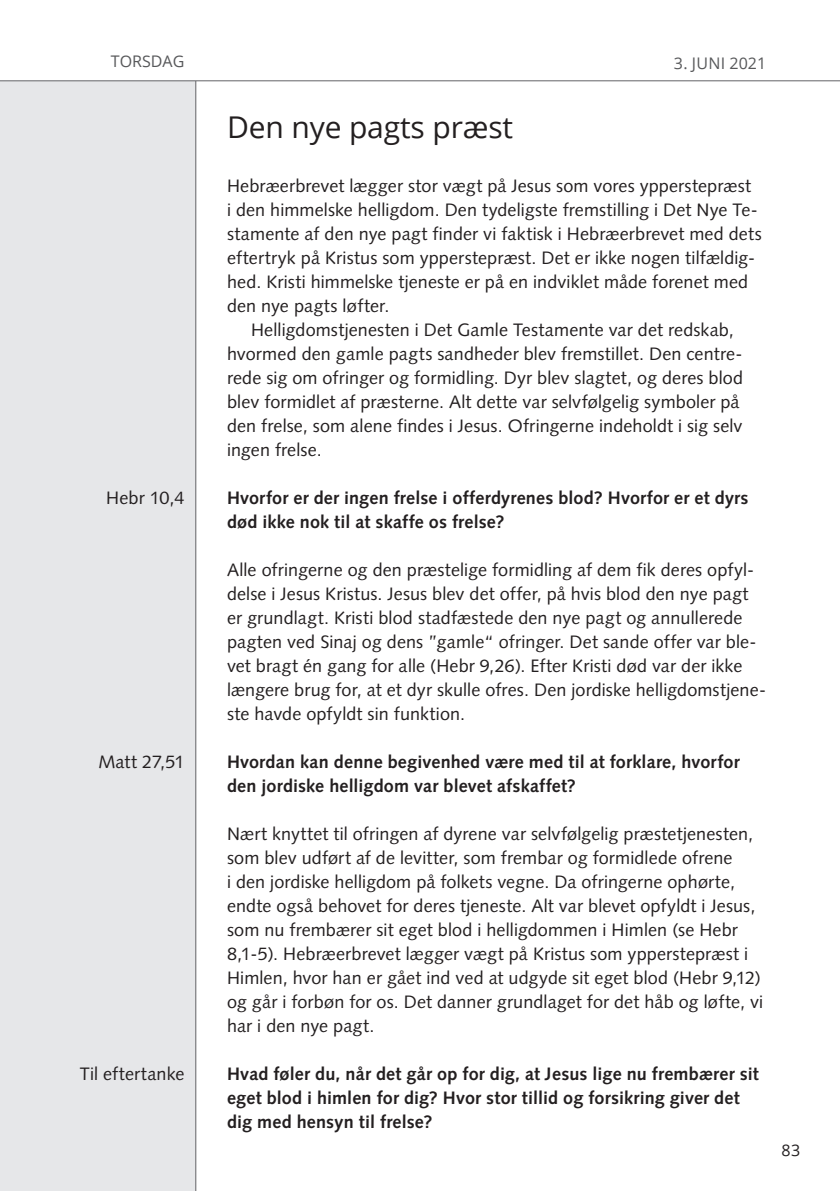
<style>
.page{position:relative;width:840px;height:1191px;background:#fff}
.page>*{position:absolute;margin:0;border:0;box-sizing:border-box;transform-origin:0 0}
.t1{font:30px "Open Sans";letter-spacing:-.005em;color:#231f20}
.t2{font:18px/24px "Syntax LT Std";letter-spacing:.005em;color:#231f20}
.t3{font:700 18px/24px "Syntax LT Std";letter-spacing:.01em;color:#231f20}
.t4{font:16px "Open Sans";color:#57585a}
.t5{font:16px "Open Sans";color:#231f20}
</style>
<div class="page">
<div style="left:0;top:0;width:196px;height:1191px;background:#e6e7e9"></div>
<hr style="left:195px;top:0;width:1px;height:1191px;background:#636366">
<div style="left:0;top:0;width:839px;height:81px;background:#fff"></div>
<hr style="left:0;top:80px;width:839px;height:1px;background:#636366">
<p class="t4" style="left:111px;top:50px;width:75px">TORSDAG</p>
<p class="t2" style="left:106px;top:486px;width:80px">Hebr 10,4</p>
<p class="t2" style="left:98px;top:750px;width:87px">Matt 27,51</p>
<p class="t2" style="left:80px;top:1062px;width:106px">Til eftertanke</p>
<p class="t4" style="left:673px;top:52px;width:94px">3. JUNI 2021</p>
<h1 class="t1" style="left:227px;top:106px;width:287px">Den nye pagts præst</h1>
<p class="t2" style="left:227px;top:174px;width:525px">Hebræerbrevet lægger stor vægt på Jesus som vores ypperstepræst</p>
<p class="t2" style="left:227px;top:198px;width:532px">i den himmelske helligdom. Den tydeligste fremstilling i Det Nye Te-</p>
<p class="t2" style="left:227px;top:222px;width:536px">stamente af den nye pagt finder vi faktisk i Hebræerbrevet med dets</p>
<p class="t2" style="left:227px;top:246px;width:529px">eftertryk på Kristus som ypperstepræst. Det er ikke nogen tilfældig-</p>
<p class="t2" style="left:227px;top:270px;width:522px">hed. Kristi himmelske tjeneste er på en indviklet måde forenet med</p>
<p class="t2" style="left:227px;top:294px;width:164px">den nye pagts løfter.</p>
<p class="t2" style="left:251px;top:318px;width:484px">Helligdomstjenesten i Det Gamle Testamente var det redskab,</p>
<p class="t2" style="left:227px;top:342px;width:516px">hvormed den gamle pagts sandheder blev fremstillet. Den centre-</p>
<p class="t2" style="left:227px;top:366px;width:517px">rede sig om ofringer og formidling. Dyr blev slagtet, og deres blod</p>
<p class="t2" style="left:227px;top:390px;width:514px">blev formidlet af præsterne. Alt dette var selvfølgelig symboler på</p>
<p class="t2" style="left:227px;top:414px;width:517px">den frelse, som alene findes i Jesus. Ofringerne indeholdt i sig selv</p>
<p class="t2" style="left:227px;top:438px;width:96px">ingen frelse.</p>
<p class="t3" style="left:227px;top:486px;width:523px">Hvorfor er der ingen frelse i offerdyrenes blod? Hvorfor er et dyrs død ikke nok til at skaffe os frelse?</p>
<p class="t2" style="left:227px;top:558px;width:540px">Alle ofringerne og den præstelige formidling af dem fik deres opfyl&shy;delse i Jesus Kristus. Jesus blev det offer, på hvis blod den nye pagt er grundlagt. Kristi blod stadfæstede den nye pagt og annullerede pagten ved Sinaj og dens ”gamle“ ofringer. Det sande offer var ble&shy;vet bragt én gang for alle (Hebr 9,26). Efter Kristi død var der ikke længere brug for, at et dyr skulle ofres. Den jordiske helligdomstjene&shy;ste havde opfyldt sin funktion.</p>
<p class="t3" style="left:227px;top:750px;width:514px">Hvordan kan denne begivenhed være med til at forklare, hvorfor den jordiske helligdom var blevet afskaffet?</p>
<p class="t2" style="left:227px;top:822px;width:537px">Nært knyttet til ofringen af dyrene var selvfølgelig præstetjenesten, som blev udført af de levitter, som frembar og formidlede ofrene<br>i den jordiske helligdom på folkets vegne. Da ofringerne ophørte, endte også behovet for deres tjeneste. Alt var blevet opfyldt i Jesus, som nu frembærer sit eget blod i helligdommen i Himlen (se Hebr 8,1-5). Hebræerbrevet lægger vægt på Kristus som ypperstepræst i Himlen, hvor han er gået ind ved at udgyde sit eget blod (Hebr 9,12) og går i forbøn for os. Det danner grundlaget for det håb og løfte, vi har i den nye pagt.</p>
<p class="t3" style="left:227px;top:1062px;width:533px">Hvad føler du, når det går op for dig, at Jesus lige nu frembærer sit eget blod i himlen for dig? Hvor stor tillid og forsikring giver det dig med hensyn til frelse?</p>
<p class="t5" style="left:781px;top:1138px;width:20px">83</p>
</div>
